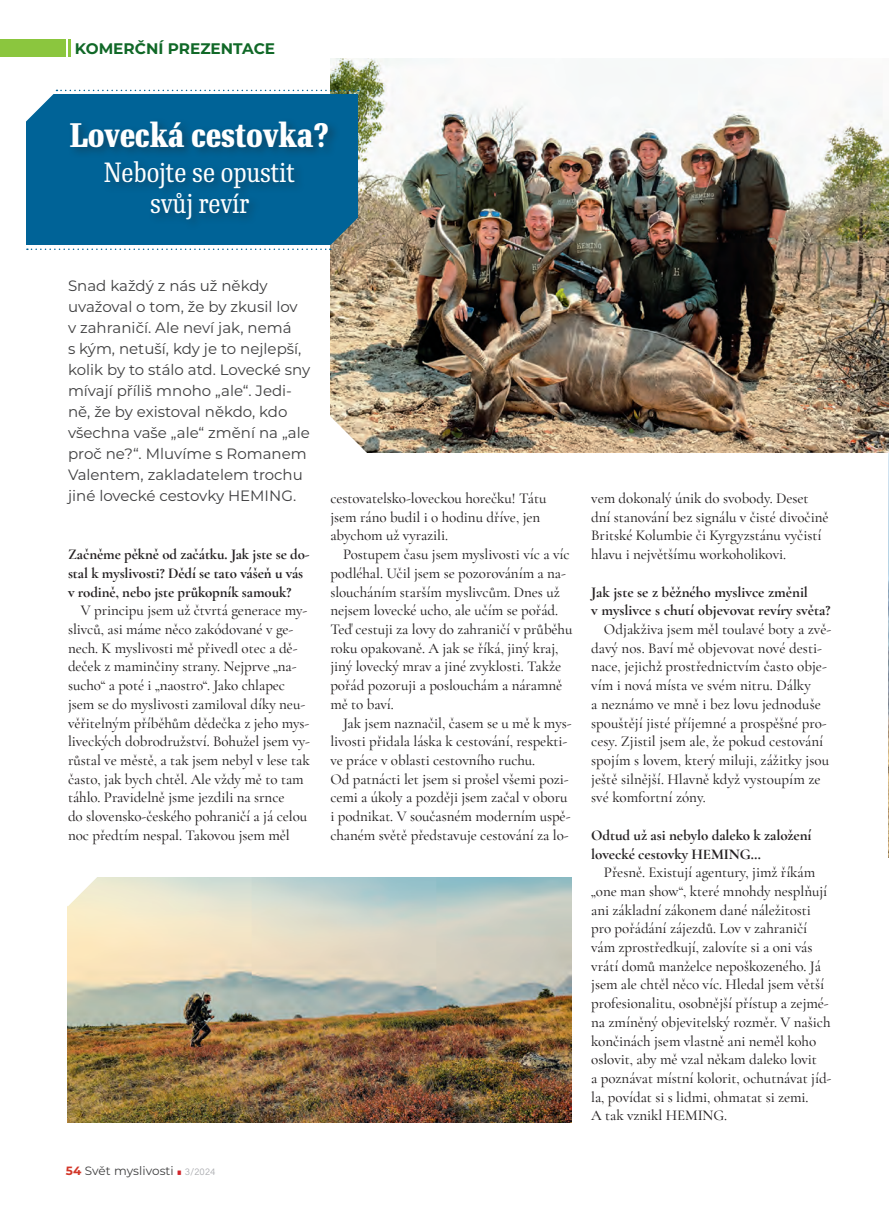
<style>
.page{position:relative;width:889px;height:1212px;background:#fff}
.page>*{position:absolute;margin:0;border:0;box-sizing:border-box;transform-origin:0 0}
.t1{font:700 33px "Re Public Cond";color:#fff}
.t2{font:27px/30.9px "Re Public Cond";color:#fff;text-align:center}
.t3{font:700 15.3px "Montserrat";color:#106827}
.t4{font:500 15px/18.8px "Cormorant Garamond";letter-spacing:-.005em;color:#231f20}
.t5{font:15px/21px "Montserrat";color:#3e3e3f}
.t6{font:700 15px/18.8px "Cormorant Garamond";letter-spacing:-.005em;color:#231f20}
.t7{font:12px "Montserrat";letter-spacing:.005em;color:#3e3e3f}
.t8{font:9.75px "Acumin Variable Concept";color:#a8a9ad}
.s1{font-weight:700;color:#d23628}
.s2{font-family:"Interstate Pi One";font-size:4.5px;color:#d1232a}
</style>
<div class="page">
<img style="left:888px;top:452px;width:1px;height:405px">
<img style="left:330px;top:58px;width:558px;height:394px">
<div style="left:27px;top:94px;width:303px;height:151px;background:#006397"></div>
<div style="left:0;top:40px;width:66px;height:17px;background:#8bc63e"></div>
<svg style="left:68px;top:40px;width:2px;height:17px"></svg>
<img style="left:68px;top:877px;width:503px;height:245px">
<svg style="left:330px;top:413px;width:38px;height:40px"></svg>
<div style="left:323px;top:94px;width:35px;height:123px;background:#006397"></div>
<svg style="left:68px;top:877px;width:29px;height:29px"></svg>
<div style="left:67px;top:117px;width:273px;height:114px;background:#231f20;opacity:.4"></div>
<svg style="left:26px;top:64px;width:333px;height:58px"></svg>
<svg style="left:27px;top:196px;width:331px;height:54px"></svg>
<p class="t3" style="left:75px;top:38px;width:202px">KOMERČNÍ PREZENTACE</p>
<h1 class="t1" style="left:70px;top:115px;width:261px">Lovecká cestovka?</h1>
<h2 class="t2" style="left:104px;top:158px;width:192px">Nebojte se opustit svůj revír</h2>
<p class="t5" style="left:68px;top:275px;width:244px">Snad každý z nás už někdy uvažoval o tom, že by zkusil lov<br>v zahraničí. Ale neví jak, nemá<br>s kým, netuší, kdy je to nejlepší, kolik by to stálo atd. Lovecké sny mívají příliš mnoho „ale“. Jedi&shy;ně, že by existoval někdo, kdo všechna vaše „ale“ změní na „ale proč ne?“. Mluvíme s Romanem<br>Valentem, zakladatelem trochu jiné lovecké cestovky HEMING.</p>
<p class="t6" style="left:68px;top:545px;width:243px">Začněme pěkně od začátku. Jak jste se do&shy;stal k myslivosti? Dědí se tato vášeň u vás v rodině, nebo jste průkopník samouk?</p>
<p class="t4" style="left:68px;top:601px;width:244px;text-indent:13px">V principu jsem už čtvrtá generace my&shy;slivců, asi máme něco zakódované v ge&shy;nech. K myslivosti mě přivedl otec a dě&shy;deček z maminčiny strany. Nejprve „na&shy;sucho“ a poté i „naostro“. Jako chlapec jsem se do myslivosti zamiloval díky neu&shy;věřitelným příběhům dědečka z jeho mys&shy;liveckých dobrodružství. Bohužel jsem vy&shy;růstal ve městě, a tak jsem nebyl v lese tak často, jak bych chtěl. Ale vždy mě to tam táhlo. Pravidelně jsme jezdili na srnce<br>do slovensko-českého pohraničí a já celou noc předtím nespal. Takovou jsem měl</p>
<p class="t7" style="left:66px;top:1162px;width:109px"><span class="s1">54</span> Svět myslivosti</p>
<p class="t8" style="left:177px;top:1164px;width:40px"><span class="s2">.</span> 3/2024</p>
<p class="t4" style="left:330px;top:489px;width:218px">cestovatelsko-loveckou horečku! Tátu jsem ráno budil i o hodinu dříve, jen abychom už vyrazili.</p>
<p class="t4" style="left:330px;top:545px;width:244px;text-indent:13px">Postupem času jsem myslivosti víc a víc podléhal. Učil jsem se pozorováním a na&shy;sloucháním starším myslivcům. Dnes už nejsem lovecké ucho, ale učím se pořád.<br>Teď cestuji za lovy do zahraničí v průběhu roku opakovaně. A jak se říká, jiný kraj, jiný lovecký mrav a jiné zvyklosti. Takže pořád pozoruji a poslouchám a náramně mě to baví.</p>
<p class="t4" style="left:330px;top:713px;width:243px;text-indent:13px">Jak jsem naznačil, časem se u mě k mys&shy;livosti přidala láska k cestování, respekti&shy;ve práce v oblasti cestovního ruchu.<br>Od patnácti let jsem si prošel všemi pozi&shy;cemi a úkoly a později jsem začal v oboru i podnikat. V současném moderním uspě&shy;chaném světě představuje cestování za lo-</p>
<p class="t4" style="left:591px;top:489px;width:239px">vem dokonalý únik do svobody. Deset dní stanování bez signálu v čisté divočině Britské Kolumbie či Kyrgyzstánu vyčistí hlavu i největšímu workoholikovi.</p>
<p class="t6" style="left:591px;top:582px;width:241px">Jak jste se z běžného myslivce změnil<br>v myslivce s chutí objevovat revíry světa?</p>
<p class="t4" style="left:591px;top:620px;width:242px;text-indent:13px">Odjakživa jsem měl toulavé boty a zvě&shy;davý nos. Baví mě objevovat nové desti&shy;nace, jejichž prostřednictvím často obje&shy;vím i nová místa ve svém nitru. Dálky<br>a neznámo ve mně i bez lovu jednoduše spouštějí jisté příjemné a prospěšné pro&shy;cesy. Zjistil jsem ale, že pokud cestování spojím s lovem, který miluji, zážitky jsou ještě silnější. Hlavně když vystoupím ze své komfortní zóny.</p>
<p class="t6" style="left:591px;top:825px;width:222px">Odtud už asi nebylo daleko k založení lovecké cestovky HEMING…</p>
<p class="t4" style="left:591px;top:863px;width:242px;text-indent:13px">Přesně. Existují agentury, jimž říkám „one man show“, které mnohdy nesplňují ani základní zákonem dané náležitosti pro pořádání zájezdů. Lov v zahraničí vám zprostředkují, zalovíte si a oni vás vrátí domů manželce nepoškozeného. Já jsem ale chtěl něco víc. Hledal jsem větší profesionalitu, osobnější přístup a zejmé&shy;na zmíněný objevitelský rozměr. V našich končinách jsem vlastně ani neměl koho oslovit, aby mě vzal někam daleko lovit<br>a poznávat místní kolorit, ochutnávat jíd&shy;la, povídat si s lidmi, ohmatat si zemi.<br>A tak vznikl HEMING.</p>
</div>
